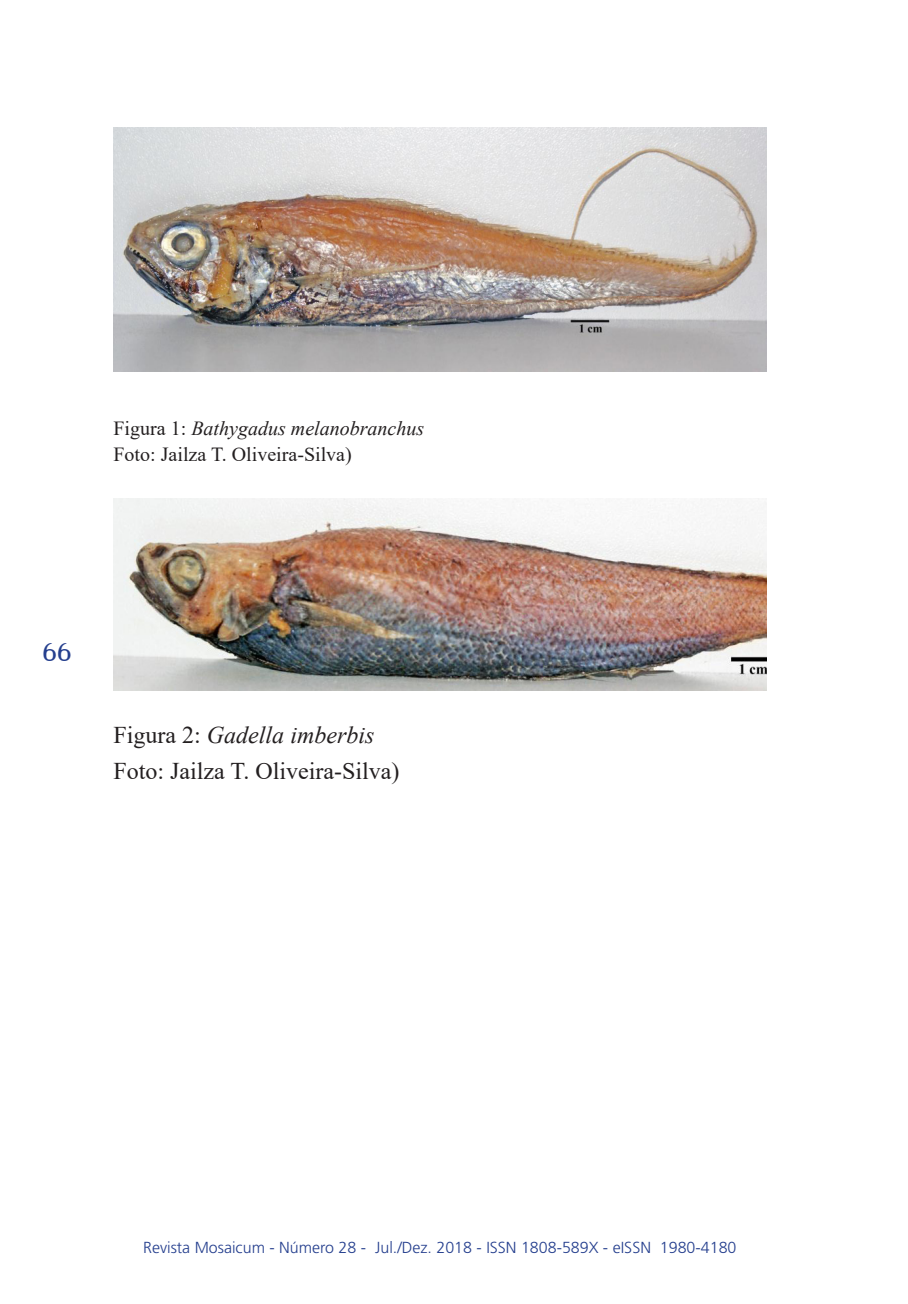
<style>
.page{position:relative;width:908px;height:1304px;background:#fff}
.page>*{position:absolute;margin:0;border:0;box-sizing:border-box;transform-origin:0 0}
.t1{font:24px "Times New Roman";color:#231f20}
.t2{font:italic 24px "Times New Roman";color:#231f20}
.t3{font:24px "Amerika Sans";color:#253f8e}
.t4{font:italic 20px "Times New Roman";color:#231f20}
.t5{font:20px "Times New Roman";color:#231f20}
.t6{font:300 16px "Frutiger";color:#253f8e}
.s1{font-style:normal}
</style>
<div class="page">
<img style="left:113px;top:127px;width:652px;height:245px">
<img style="left:113px;top:498px;width:652px;height:193px">
<p class="t4" style="left:113px;top:415px;width:312px"><span class="s1">Figura 1:</span> Bathygadus melanobranchus</p>
<p class="t5" style="left:113px;top:441px;width:240px">Foto: Jailza T. Oliveira-Silva)</p>
<h1 class="t3" style="left:42px;top:637px;width:30px">66</h1>
<p class="t2" style="left:113px;top:718px;width:262px"><span class="s1">Figura 2:</span> Gadella imberbis</p>
<p class="t1" style="left:113px;top:754px;width:287px">Foto: Jailza T. Oliveira-Silva)</p>
<p class="t6" style="left:143px;top:1239px;width:594px">Revista Mosaicum - Número 28 - Jul./Dez. 2018 - ISSN 1808-589X - eISSN 1980-4180</p>
</div>
